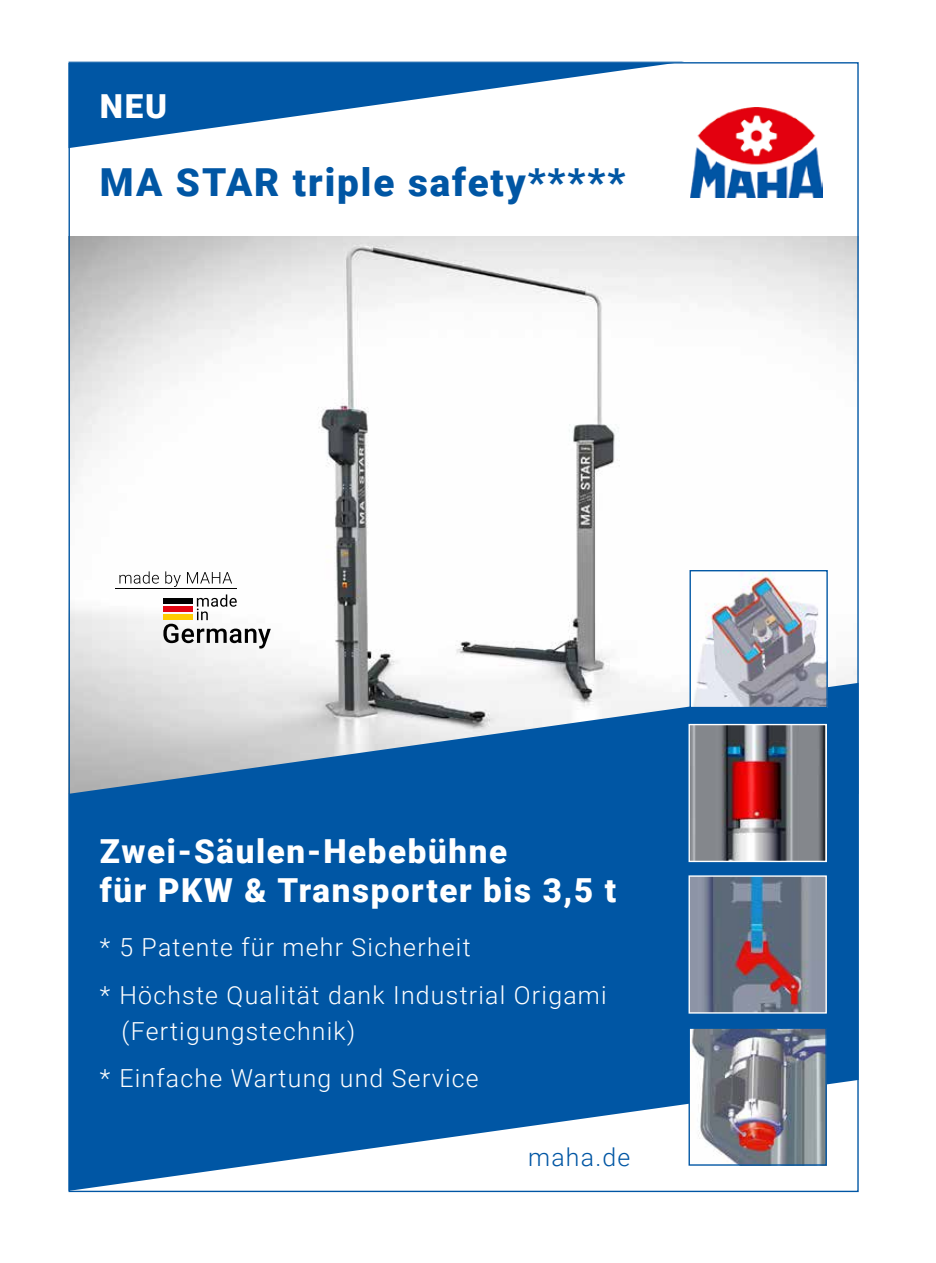
<style>
.page{position:relative;width:936px;height:1263px;background:#fff}
.page>*{position:absolute;margin:0;border:0;box-sizing:border-box;transform-origin:0 0}
.t1{font:900 38.55px "Roboto";letter-spacing:.05em;color:#0056a4}
.t2{font:900 33.15px/38.7px "Roboto";letter-spacing:.05em;color:#fff}
.t3{font:300 24.75px/47.5px "Roboto";letter-spacing:.05em;color:#fff}
.t4{font:300 24.75px "Roboto";letter-spacing:.05em;color:#0056a4}
</style>
<div class="page">
<img style="left:70px;top:236px;width:786px;height:447px">
<svg style="left:70px;top:683px;width:786px;height:507px;background:#3376b2"></svg>
<img style="left:690px;top:107px;width:132px;height:91px">
<img style="left:691px;top:572px;width:134px;height:134px">
<div style="left:689px;top:570px;width:138px;height:138px;border:1px solid #0056a4"></div>
<img style="left:690px;top:726px;width:134px;height:134px">
<div style="left:688px;top:724px;width:138px;height:138px;border:1px solid #fff"></div>
<img style="left:690px;top:877px;width:134px;height:134px">
<div style="left:688px;top:875px;width:138px;height:138px;border:1px solid #fff"></div>
<img style="left:690px;top:1029px;width:134px;height:135px">
<div style="left:688px;top:1027px;width:138px;height:139px;border:1px solid #0056a4"></div>
<svg style="left:163px;top:594px;width:108px;height:54px"></svg>
<div style="left:164px;top:598px;width:29px;height:6px;background:#000"></div>
<div style="left:164px;top:606px;width:29px;height:6px;background:#e30613"></div>
<div style="left:164px;top:614px;width:29px;height:6px;background:#fc0"></div>
<hr style="left:116px;top:589px;width:121px;height:1px;background:#000">
<svg style="left:119px;top:571px;width:40px;height:13px"></svg>
<svg style="left:165px;top:571px;width:16px;height:16px"></svg>
<svg style="left:187px;top:572px;width:45px;height:11px"></svg>
<svg style="left:70px;top:64px;width:597px;height:84px"></svg>
<h2 class="t2" style="left:100px;top:86px;width:69px">NEU</h2>
<h1 class="t1" style="left:100px;top:155px;width:527px">MA STAR triple safety*****</h1>
<h2 class="t2" style="left:100px;top:831px;width:517px">Zwei-Säulen-Hebebühne<br>für PKW &amp; Transporter bis 3,5 t</h2>
<p class="t3" style="left:100px;top:923px;width:508px">* 5 Patente für mehr Sicherheit<br>* Höchste Qualität dank Industrial Origami</p>
<p class="t3" style="left:100px;top:1006px;width:380px;text-indent:22px">(Fertigungstechnik)<br>* Einfache Wartung und Service</p>
<p class="t4" style="left:528px;top:1139px;width:104px">maha.de</p>
</div>
